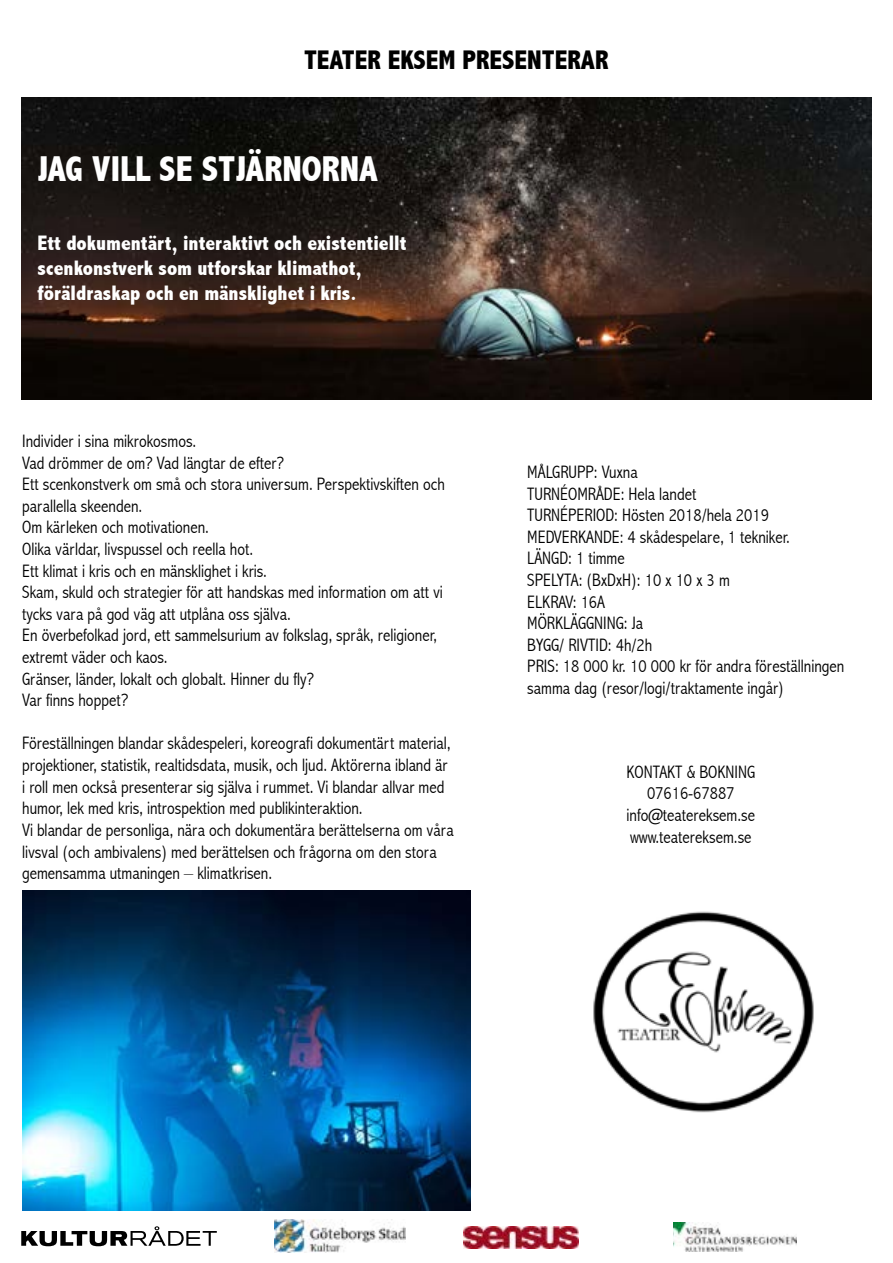
<style>
.page{position:relative;width:893px;height:1263px;background:#fff}
.page>*{position:absolute;margin:0;border:0;box-sizing:border-box;transform-origin:0 0}
.t1{font:800 condensed 36px "Abadi";color:#fff}
.t2{font:800 condensed 27px "Abadi";color:#000}
.t3{font:800 condensed 21px/25.2px "Abadi";color:#fff}
.t4{font:300 condensed 18px/21.6px "Abadi";color:#000}
.t5{font:300 condensed 18px/21.6px "Abadi";color:#010000}
.s1{color:#000}
</style>
<div class="page">
<img style="left:593px;top:911px;width:221px;height:202px">
<img style="left:274px;top:1219px;width:132px;height:34px">
<img style="left:463px;top:1226px;width:115px;height:23px">
<img style="left:674px;top:1222px;width:122px;height:29px">
<img style="left:21px;top:98px;width:851px;height:302px">
<img style="left:22px;top:891px;width:448px;height:319px">
<svg style="left:21px;top:1226px;width:196px;height:20px"></svg>
<h2 class="t2" style="left:304px;top:44px;width:306px">TEATER EKSEM PRESENTERAR</h2>
<h1 class="t1" style="left:38px;top:148px;width:342px">JAG VILL SE STJÄRNORNA</h1>
<p class="t3" style="left:38px;top:230px;width:370px">Ett dokumentärt, interaktivt och existentiellt scenkonstverk som utforskar klimathot, föräldraskap och en mänsklighet i kris.</p>
<p class="t4" style="left:22px;top:430px;width:424px">Individer i sina mikrokosmos.<br>Vad drömmer de om? Vad längtar de efter?<br>Ett scenkonstverk om små och stora universum. Perspektivskiften och parallella skeenden.<br>Om kärleken och motivationen.<br>Olika världar, livspussel och reella hot.<br>Ett klimat i kris och en mänsklighet i kris.<br>Skam, skuld och strategier för att handskas med information om att vi tycks vara på god väg att utplåna oss själva.<br>En överbefolkad jord, ett sammelsurium av folkslag, språk, religioner, extremt väder och kaos.<br>Gränser, länder, lokalt och globalt. Hinner du fly?<br>Var finns hoppet?</p>
<p class="t4" style="left:22px;top:733px;width:433px">Föreställningen blandar skådespeleri, koreografi dokumentärt material, projektioner, statistik, realtidsdata, musik, och ljud. Aktörerna ibland är i roll men också presenterar sig själva i rummet. Vi blandar allvar med humor, lek med kris, introspektion med publikinteraktion.<br>Vi blandar de personliga, nära och dokumentära berättelserna om våra livsval (och ambivalens) med berättelsen och frågorna om den stora gemensamma utmaningen – klimatkrisen.</p>
<p class="t5" style="left:527px;top:461px;width:318px">MÅLGRUPP: Vuxna<br>TURNÉOMRÅDE: Hela landet<br>TURNÉPERIOD: Hösten 2018/hela 2019<br>MEDVERKANDE: 4 skådespelare, 1 tekniker.<br>LÄNGD: 1 timme<br>SPELYTA: (BxDxH): 10 x 10 x 3 m<br><span class="s1">ELKRAV</span>: 16A<br>MÖRKLÄGGNING: Ja<br>BYGG/ RIVTID: 4h/2h<br>PRIS: 18 000 kr. 10 000 kr för andra föreställningen samma dag (resor/logi/traktamente ingår)</p>
<p class="t4" style="left:626px;top:761px;width:130px">KONTAKT &amp; BOKNING</p>
<p class="t5" style="left:627px;top:783px;width:130px;text-align:center">07616-67887 info@teatereksem.se www.teatereksem.se</p>
</div>
